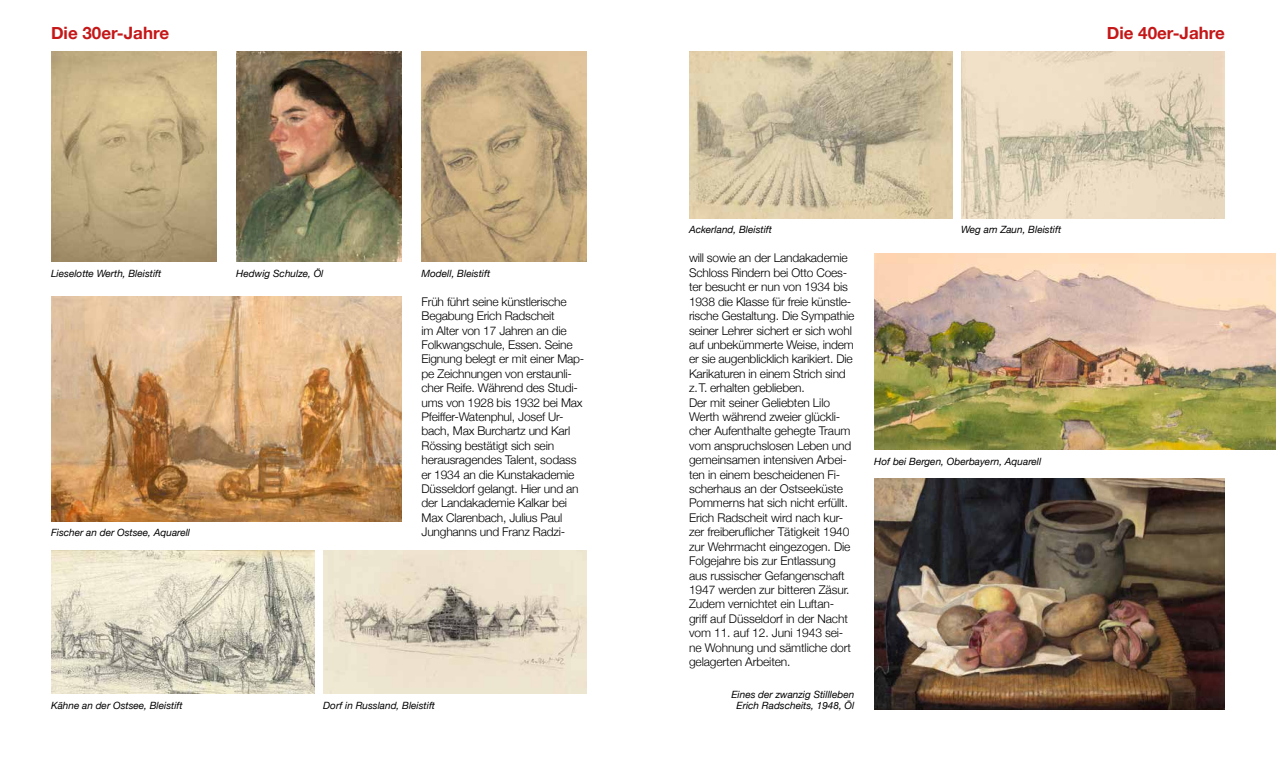
<style>
.page{position:relative;width:1276px;height:766px;background:#fff}
.page>*{position:absolute;margin:0;border:0;box-sizing:border-box;transform-origin:0 0}
.t1{font:700 17px "Helvetica Neue";color:#c51718}
.t2{font:300 12px/14.4px "Helvetica Neue";letter-spacing:-.015em;color:#000}
.t3{font:italic 10px/11px "Helvetica Neue";color:#000;text-align:center}
</style>
<div class="page">
<img style="left:874px;top:478px;width:351px;height:231px">
<img style="left:236px;top:51px;width:166px;height:210px">
<img style="left:51px;top:297px;width:351px;height:224px">
<img style="left:51px;top:51px;width:165px;height:210px">
<img style="left:421px;top:51px;width:166px;height:210px">
<img style="left:51px;top:550px;width:264px;height:143px">
<img style="left:323px;top:550px;width:264px;height:143px">
<img style="left:689px;top:51px;width:263px;height:167px">
<img style="left:961px;top:51px;width:264px;height:167px">
<img style="left:874px;top:254px;width:402px;height:195px">
<h1 class="t1" style="left:51px;top:23px;width:120px">Die 30er-Jahre</h1>
<h1 class="t1" style="left:1106px;top:23px;width:120px">Die 40er-Jahre</h1>
<p class="t3" style="left:236px;top:268px;width:89px">Hedwig Schulze, Öl</p>
<p class="t3" style="left:51px;top:268px;width:112px">Lieselotte Werth, Bleistift</p>
<p class="t3" style="left:421px;top:268px;width:70px">Modell, Bleistift</p>
<p class="t3" style="left:51px;top:527px;width:141px">Fischer an der Ostsee, Aquarell</p>
<p class="t2" style="left:421px;top:294px;width:164px">Früh führt seine künstlerische<br>Begabung Erich Radscheit<br>im Alter von 17 Jahren an die<br>Folkwangschule, Essen. Seine<br>Eignung belegt er mit einer Map&shy;pe Zeichnungen von erstaunli&shy;cher Reife. Während des Studi&shy;ums von 1928 bis 1932 bei Max<br>Pfeiffer-Watenphul, Josef Ur&shy;bach, Max Burchartz und Karl<br>Rössing bestätigt sich sein herausragendes Talent, sodass er 1934 an die Kunstakademie<br>Düsseldorf gelangt. Hier und an der Landakademie Kalkar bei<br>Max Clarenbach, Julius Paul<br>Junghanns und Franz Radzi-</p>
<p class="t3" style="left:51px;top:699px;width:133px">Kähne an der Ostsee, Bleistift</p>
<p class="t3" style="left:323px;top:699px;width:113px">Dorf in Russland, Bleistift</p>
<p class="t3" style="left:689px;top:224px;width:84px">Ackerland, Bleistift</p>
<p class="t3" style="left:961px;top:224px;width:102px">Weg am Zaun, Bleistift</p>
<p class="t2" style="left:689px;top:251px;width:167px">will sowie an der Landakademie<br>Schloss Rindern bei Otto Coes&shy;ter besucht er nun von 1934 bis<br>1938 die Klasse für freie künstle&shy;rische Gestaltung. Die Sympathie seiner Lehrer sichert er sich wohl auf unbekümmerte Weise, indem er sie augenblicklich karikiert. Die<br>Karikaturen in einem Strich sind z.T. erhalten geblieben.<br>Der mit seiner Geliebten Lilo<br>Werth während zweier glückli&shy;cher Aufenthalte gehegte Traum vom anspruchslosen Leben und gemeinsamen intensiven Arbei&shy;ten in einem bescheidenen Fi&shy;scherhaus an der Ostseeküste<br>Pommerns hat sich nicht erfüllt.<br>Erich Radscheit wird nach kur&shy;zer freiberuflicher Tätigkeit 1940 zur Wehrmacht eingezogen. Die<br>Folgejahre bis zur Entlassung aus russischer Gefangenschaft<br>1947 werden zur bitteren Zäsur.<br>Zudem vernichtet ein Luftan&shy;griff auf Düsseldorf in der Nacht vom 11. auf 12. Juni 1943 sei&shy;ne Wohnung und sämtliche dort gelagerten Arbeiten.</p>
<p class="t3" style="left:731px;top:688px;width:124px">Eines der zwanzig Stillleben<br>Erich Radscheits, 1948, Öl</p>
<p class="t3" style="left:874px;top:455px;width:168px">Hof bei Bergen, Oberbayern, Aquarell</p>
</div>
